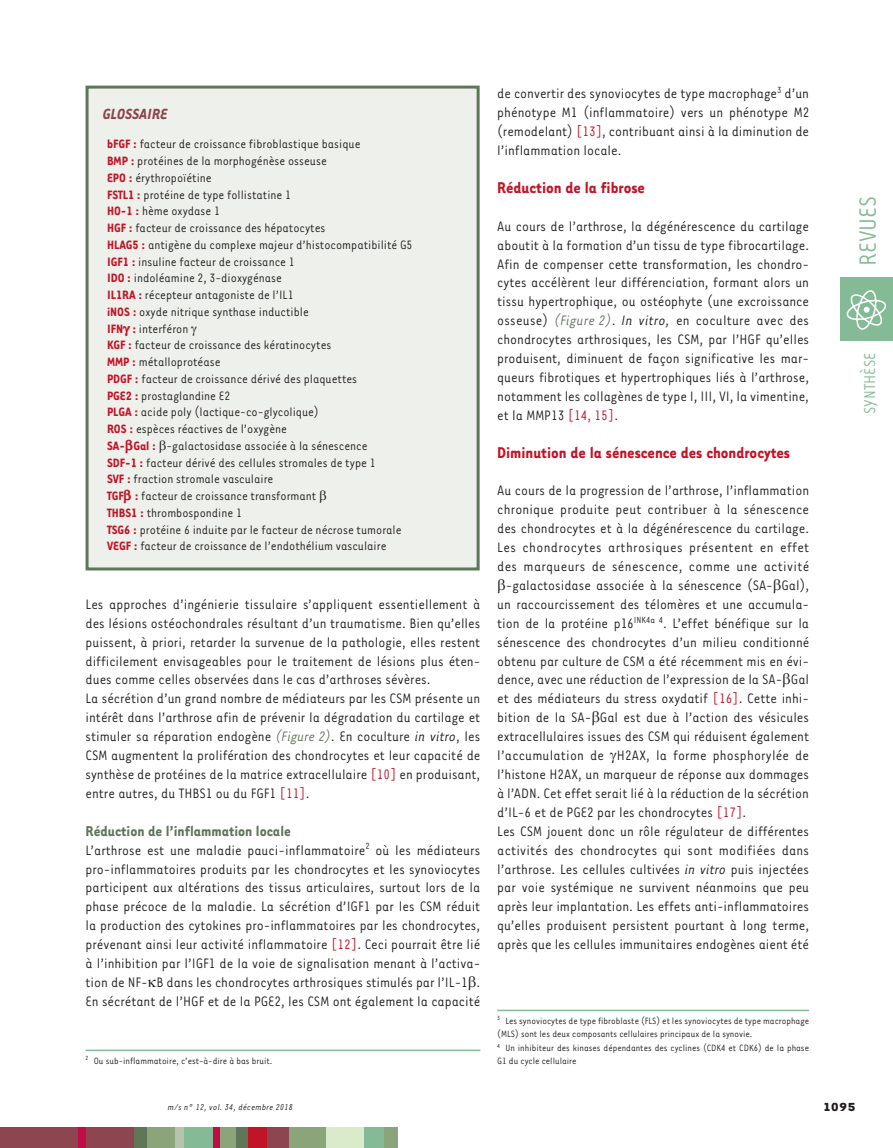
<style>
.page{position:relative;width:893px;height:1148px;background:#fff}
.page>*{position:absolute;margin:0;border:0;box-sizing:border-box;transform-origin:0 0}
.t1{font:27px "Tarzana Narrow";color:#84ba95}
.t2{font:700 18px "Tarzana Narrow";color:#c11527}
.t3{font:18px "Tarzana Narrow";color:#84ba95}
.t4{font:italic 700 16.95px "Tarzana Narrow";color:#8d454f}
.t5{font:700 16.5px "Tarzana Narrow";color:#5f7659}
.t6{font:15.75px/18.9px "Tarzana Narrow";color:#231f20;text-align:justify}
.t7{font:15.75px "Tarzana Narrow";letter-spacing:.025em;color:#231f20}
.t8{font:15.75px "Tarzana Narrow";letter-spacing:.02em;color:#231f20}
.t9{font:13.95px/16.8px "Tarzana Narrow";color:#231f20}
.t10{font:700 13.5px "Tarzana Wide";color:#231f20}
.t11{font:10.5px/12.6px "Tarzana Narrow";color:#231f20}
.t12{font:italic 9.75px "Tarzana Narrow";letter-spacing:.025em;color:#231f20}
.s1{font-weight:700;color:#c11527}
.s2{font-style:italic;color:#5f7659}
.s3{font-style:italic}
.s4{color:#c11527}
</style>
<div class="page">
<div style="left:840px;top:277px;width:53px;height:64px;background:#84ba95"></div>
<svg style="left:847px;top:290px;width:39px;height:40px"></svg>
<div style="left:1px;top:1127px;width:134px;height:21px;background:#8d454f"></div>
<div style="left:235px;top:1127px;width:14px;height:21px;background:#5f7659"></div>
<div style="left:79px;top:1127px;width:7px;height:21px;background:#c10d45"></div>
<div style="left:134px;top:1127px;width:22px;height:21px;background:#5f7659"></div>
<div style="left:147px;top:1127px;width:30px;height:21px;background:#8ba479"></div>
<div style="left:176px;top:1127px;width:8px;height:21px;background:#b6c4ad"></div>
<div style="left:184px;top:1127px;width:29px;height:21px;background:#84ba95"></div>
<div style="left:218px;top:1127px;width:18px;height:21px;background:#8ba479"></div>
<div style="left:213px;top:1127px;width:6px;height:21px;background:#c10d45"></div>
<div style="left:249px;top:1127px;width:27px;height:21px;background:#c11527"></div>
<div style="left:287px;top:1127px;width:39px;height:21px;background:#8ba479"></div>
<div style="left:267px;top:1127px;width:21px;height:21px;background:#8d454f"></div>
<div style="left:326px;top:1127px;width:39px;height:21px;background:#daebcb"></div>
<div style="left:365px;top:1127px;width:20px;height:21px;background:#84ba95"></div>
<div style="left:384px;top:1127px;width:14px;height:21px;background:#8ba479"></div>
<hr style="left:497px;top:1009px;width:312px;height:2px;background:#84ba95">
<hr style="left:86px;top:1049px;width:394px;height:2px;background:#84ba95">
<div style="left:87px;top:87px;width:391px;height:482px;background:#eef0eb"></div>
<div style="left:86px;top:86px;width:394px;height:484px;border:3px solid #5f7659"></div>
<p class="t4" style="left:103px;top:103px;width:66px">GLOSSAIRE</p>
<p class="t9" style="left:107px;top:135px;width:307px"><span class="s1">bFGF :</span> facteur de croissance fibroblastique basique<br><span class="s1">BMP :</span> protéines de la morphogénèse osseuse<br><span class="s1">EPO :</span> érythropoïétine<br><span class="s1">FSTL1 :</span> protéine de type follistatine 1<br><span class="s1">HO-1 :</span> hème oxydase 1<br><span class="s1">HGF :</span> facteur de croissance des hépatocytes<br><span class="s1">HLAG5 :</span> antigène du complexe majeur d’histocompatibilité G5<br><span class="s1">IGF1 :</span> insuline facteur de croissance 1<br><span class="s1">IDO :</span> indoléamine 2, 3-dioxygénase<br><span class="s1">IL1RA :</span> récepteur antagoniste de l’IL1<br><span class="s1">iNOS :</span> oxyde nitrique synthase inductible<br><span class="s1">IFN :</span> interféron<br><span class="s1">KGF :</span> facteur de croissance des kératinocytes<br><span class="s1">MMP :</span> métalloprotéase<br><span class="s1">PDGF :</span> facteur de croissance dérivé des plaquettes<br><span class="s1">PGE2 :</span> prostaglandine E2<br><span class="s1">PLGA :</span> acide poly (lactique-co-glycolique)<br><span class="s1">ROS :</span> espèces réactives de l’oxygène<br><span class="s1">SA- Gal :</span> -galactosidase associée à la sénescence<br><span class="s1">SDF-1 :</span> facteur dérivé des cellules stromales de type 1<br><span class="s1">SVF :</span> fraction stromale vasculaire<br><span class="s1">TGF :</span> facteur de croissance transformant<br><span class="s1">THBS1 :</span> thrombospondine 1<br><span class="s1">TSG6 :</span> protéine 6 induite par le facteur de nécrose tumorale <span class="s1">VEGF :</span> facteur de croissance de l’endothélium vasculaire</p>
<p class="t6" style="left:86px;top:594px;width:396px;text-align:left">Les approches d’ingénierie tissulaire s’appliquent essentiellement à des lésions ostéochondrales résultant d’un traumatisme. Bien qu’elles puissent, à priori, retarder la survenue de la pathologie, elles restent difficilement envisageables pour le traitement de lésions plus éten&shy;dues comme celles observées dans le cas d’arthroses sévères.<br>La sécrétion d’un grand nombre de médiateurs par les CSM présente un intérêt dans l’arthrose afin de prévenir la dégradation du cartilage et stimuler sa réparation endogène <span class="s2">(Figure 2)</span>. En coculture <span class="s3">in vitro</span>, les CSM augmentent la prolifération des chondrocytes et leur capacité de synthèse de protéines de la matrice extracellulaire <span class="s4">[10]</span> en produisant, entre autres, du THBS1 ou du FGF1 <span class="s4">[11]</span>.</p>
<p class="t5" style="left:86px;top:820px;width:207px">Réduction de l’inflammation locale</p>
<p class="t6" style="left:86px;top:839px;width:396px">L’arthrose est une maladie pauci-inflammatoire<sup>2</sup> où les médiateurs pro-inflammatoires produits par les chondrocytes et les synoviocytes participent aux altérations des tissus articulaires, surtout lors de la phase précoce de la maladie. La sécrétion d’IGF1 par les CSM réduit la production des cytokines pro-inflammatoires par les chondrocytes, prévenant ainsi leur activité inflammatoire <span class="s4">[12]</span>. Ceci pourrait être lié à l’inhibition par l’IGF1 de la voie de signalisation menant à l’activa&shy;tion de NF- B dans les chondrocytes arthrosiques stimulés par l’IL-1 .<br>En sécrétant de l’HGF et de la PGE2, les CSM ont également la capacité</p>
<p class="t11" style="left:86px;top:1054px;width:188px"><sup>2</sup> Ou sub-inflammatoire, c’est-à-dire à bas bruit.</p>
<p class="t6" style="left:497px;top:83px;width:314px">de convertir des synoviocytes de type macrophage<sup>3</sup> d’un phénotype M1 (inflammatoire) vers un phénotype M2 (remodelant) <span class="s4">[13]</span>, contribuant ainsi à la diminution de l’inflammation locale.</p>
<p class="t2" style="left:497px;top:176px;width:149px">Réduction de la fibrose</p>
<p class="t6" style="left:497px;top:216px;width:313px">Au cours de l’arthrose, la dégénérescence du cartilage aboutit à la formation d’un tissu de type fibrocartilage.<br>Afin de compenser cette transformation, les chondro&shy;cytes accélèrent leur différenciation, formant alors un tissu hypertrophique, ou ostéophyte (une excroissance osseuse) <span class="s2">(Figure 2)</span>. <span class="s3">In vitro,</span> en coculture avec des chondrocytes arthrosiques, les CSM, par l’HGF qu’elles produisent, diminuent de façon significative les mar&shy;queurs fibrotiques et hypertrophiques liés à l’arthrose, notamment les collagènes de type I, III, VI, la vimentine, et la MMP13 <span class="s4">[14, 15]</span>.</p>
<p class="t2" style="left:497px;top:441px;width:294px">Diminution de la sénescence des chondrocytes</p>
<p class="t6" style="left:497px;top:480px;width:313px">Au cours de la progression de l’arthrose, l’inflammation</p>
<p class="t6" style="left:497px;top:499px;width:313px">chronique produite peut contribuer à la sénescence</p>
<p class="t6" style="left:497px;top:518px;width:313px">des chondrocytes et à la dégénérescence du cartilage.</p>
<p class="t7" style="left:497px;top:538px;width:314px">Les chondrocytes arthrosiques présentent en effet</p>
<p class="t8" style="left:497px;top:557px;width:314px">des marqueurs de sénescence, comme une activité</p>
<p class="t6" style="left:506px;top:575px;width:305px">-galactosidase associée à la sénescence (SA- Gal),</p>
<p class="t6" style="left:497px;top:594px;width:313px">un raccourcissement des télomères et une accumula-</p>
<p class="t6" style="left:497px;top:613px;width:313px">tion de la protéine p16<sup>INK4a</sup> <sup>4</sup>. L’effet bénéfique sur la</p>
<p class="t6" style="left:497px;top:632px;width:314px">sénescence des chondrocytes d’un milieu conditionné</p>
<p class="t6" style="left:497px;top:650px;width:313px">obtenu par culture de CSM a été récemment mis en évi-</p>
<p class="t6" style="left:497px;top:669px;width:313px">dence, avec une réduction de l’expression de la SA- Gal</p>
<p class="t6" style="left:497px;top:688px;width:313px">et des médiateurs du stress oxydatif <span class="s4">[16]</span>. Cette inhi-</p>
<p class="t6" style="left:497px;top:707px;width:313px">bition de la SA- Gal est due à l’action des vésicules</p>
<p class="t6" style="left:497px;top:726px;width:313px">extracellulaires issues des CSM qui réduisent également</p>
<p class="t6" style="left:497px;top:745px;width:313px">l’accumulation de H2AX, la forme phosphorylée de</p>
<p class="t6" style="left:497px;top:764px;width:313px">l’histone H2AX, un marqueur de réponse aux dommages</p>
<p class="t6" style="left:497px;top:783px;width:313px">à l’ADN. Cet effet serait lié à la réduction de la sécrétion</p>
<p class="t6" style="left:497px;top:802px;width:251px">d’IL-6 et de PGE2 par les chondrocytes <span class="s4">[17]</span>.</p>
<p class="t6" style="left:497px;top:821px;width:313px">Les CSM jouent donc un rôle régulateur de différentes</p>
<p class="t6" style="left:497px;top:839px;width:313px">activités des chondrocytes qui sont modifiées dans</p>
<p class="t6" style="left:497px;top:858px;width:313px">l’arthrose. Les cellules cultivées <span class="s3">in vitro</span> puis injectées</p>
<p class="t6" style="left:497px;top:877px;width:313px">par voie systémique ne survivent néanmoins que peu</p>
<p class="t6" style="left:497px;top:896px;width:313px">après leur implantation. Les effets anti-inflammatoires</p>
<p class="t6" style="left:497px;top:915px;width:313px">qu’elles produisent persistent pourtant à long terme,</p>
<p class="t6" style="left:497px;top:934px;width:313px">après que les cellules immunitaires endogènes aient été</p>
<p class="t11" style="left:497px;top:1014px;width:313px"><sup>3</sup> Les synoviocytes de type fibroblaste (FLS) et les synoviocytes de type macrophage (MLS) sont les deux composants cellulaires principaux de la synovie.</p>
<p class="t11" style="left:497px;top:1041px;width:313px"><sup>4</sup> Un inhibiteur des kinases dépendantes des cyclines (CDK4 et CDK6) de la phase<br>G1 du cycle cellulaire</p>
<h1 class="t1" style="left:851px;top:266px;width:71px;rotate:-90deg">REVUES</h1>
<p class="t3" style="left:859px;top:413px;width:62px;rotate:-90deg">SYNTHÈSE</p>
<p class="t12" style="left:168px;top:1101px;width:127px">m/s n° 12, vol. 34, décembre 2018</p>
<p class="t10" style="left:823px;top:1097px;width:34px">1095</p>
</div>
